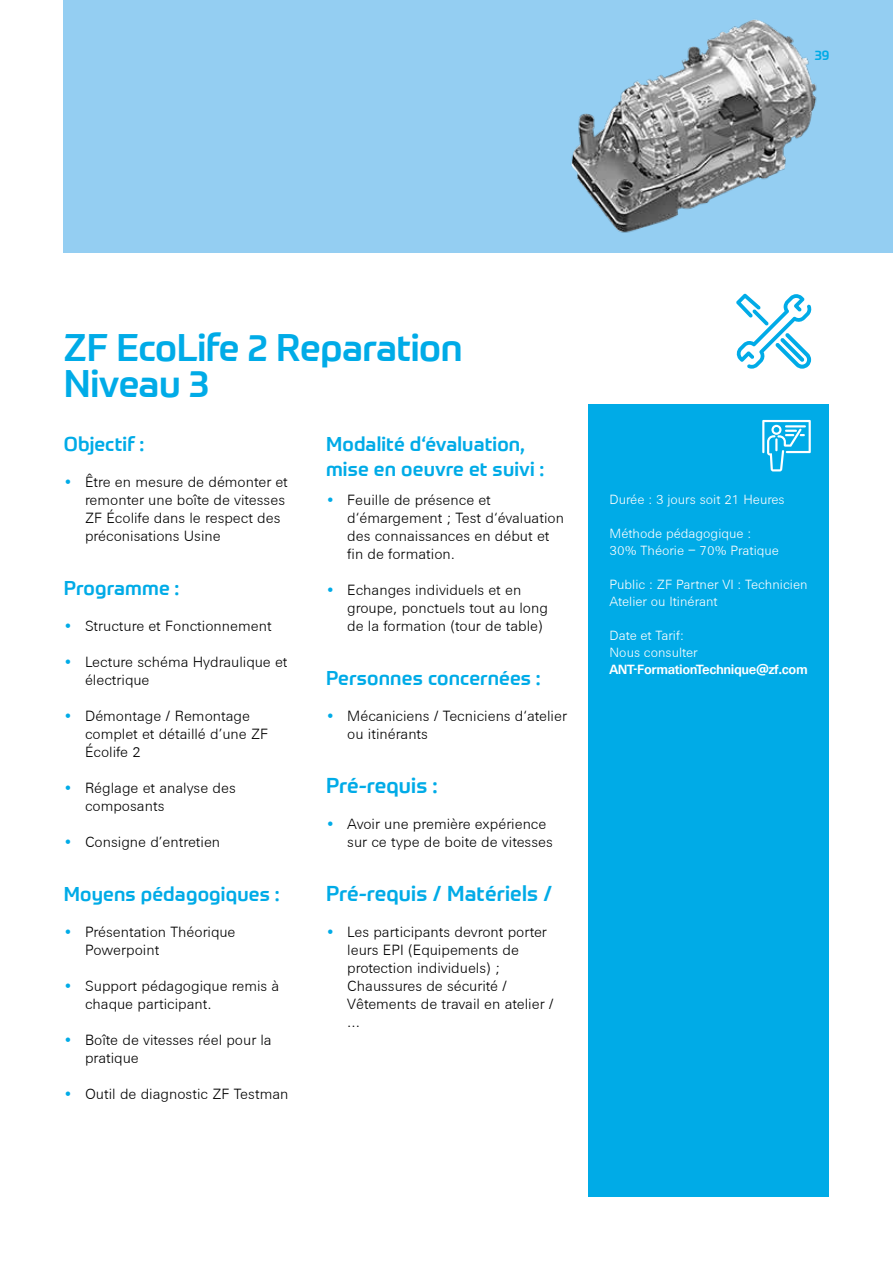
<style>
.page{position:relative;width:893px;height:1263px;background:#fff}
.page>*{position:absolute;margin:0;border:0;box-sizing:border-box;transform-origin:0 0}
.t1{font:500 37.5px/36px "ZF Prometo";letter-spacing:-.01em;color:#00abe7}
.t2{font:500 21px "ZF Prometo";letter-spacing:.01em;color:#00abe7}
.t3{font:500 19.5px/25.2px "ZF Prometo";letter-spacing:.01em;color:#00abe7}
.t4{font:300 15px/18px "ZF Sans";color:#000}
.t5{font:300 13.5px/17.1px "ZF Sans";color:#fff}
.t6{font:700 13.5px "ZF Sans";letter-spacing:-.03em;color:#fff}
.t7{font:500 13.5px "ZF Prometo";color:#00abe7}
.s1{color:#00abe7}
</style>
<div class="page">
<div style="left:588px;top:405px;width:241px;height:792px;background:#00abe7"></div>
<div style="left:64px;top:0;width:829px;height:253px;background:#94cef2"></div>
<img style="left:571px;top:19px;width:246px;height:214px">
<svg style="left:762px;top:420px;width:49px;height:51px"></svg>
<svg style="left:736px;top:294px;width:76px;height:75px"></svg>
<p class="t7" style="left:815px;top:47px;width:16px">39</p>
<h1 class="t1" style="left:64px;top:329px;width:400px">ZF EcoLife 2 Reparation<br>Niveau 3</h1>
<h3 class="t3" style="left:64px;top:431px;width:82px">Objectif :</h3>
<p class="t4" style="left:85px;top:473px;width:204px;text-indent:-21px"><span class="s1">•</span> Être en mesure de démonter et remonter une boîte de vitesses<br>ZF Écolife dans le respect des préconisations Usine</p>
<h3 class="t3" style="left:64px;top:575px;width:117px">Programme :</h3>
<p class="t4" style="left:64px;top:617px;width:210px"><span class="s1">•</span> Structure et Fonctionnement</p>
<p class="t4" style="left:85px;top:653px;width:204px;text-indent:-21px"><span class="s1">•</span> Lecture schéma Hydraulique et électrique</p>
<p class="t4" style="left:85px;top:707px;width:185px;text-indent:-21px"><span class="s1">•</span> Démontage / Remontage complet et détaillé d’une ZF<br>Écolife 2</p>
<p class="t4" style="left:85px;top:779px;width:152px;text-indent:-21px"><span class="s1">•</span> Réglage et analyse des composants</p>
<p class="t4" style="left:64px;top:833px;width:158px"><span class="s1">•</span> Consigne d’entretien</p>
<h3 class="t3" style="left:64px;top:881px;width:217px">Moyens pédagogiques :</h3>
<p class="t4" style="left:85px;top:923px;width:152px;text-indent:-21px"><span class="s1">•</span> Présentation Théorique<br>Powerpoint</p>
<p class="t4" style="left:85px;top:977px;width:196px;text-indent:-21px"><span class="s1">•</span> Support pédagogique remis à chaque participant.</p>
<p class="t4" style="left:85px;top:1031px;width:188px;text-indent:-21px"><span class="s1">•</span> Boîte de vitesses réel pour la pratique</p>
<p class="t4" style="left:64px;top:1085px;width:226px"><span class="s1">•</span> Outil de diagnostic ZF Testman</p>
<h3 class="t3" style="left:326px;top:431px;width:220px">Modalité d‘évaluation, mise en oeuvre et suivi :</h3>
<p class="t4" style="left:347px;top:491px;width:218px;text-indent:-21px"><span class="s1">•</span> Feuille de présence et d‘émargement ; Test d‘évaluation des connaissances en début et fin de formation.</p>
<p class="t4" style="left:347px;top:581px;width:202px;text-indent:-21px"><span class="s1">•</span> Echanges individuels et en groupe, ponctuels tout au long de la formation (tour de table)</p>
<h3 class="t3" style="left:326px;top:665px;width:216px">Personnes concernées :</h3>
<p class="t4" style="left:347px;top:707px;width:221px;text-indent:-21px"><span class="s1">•</span> Mécaniciens / Tecniciens d‘atelier ou itinérants</p>
<h2 class="t2" style="left:326px;top:772px;width:113px">Pré-requis :</h2>
<p class="t4" style="left:347px;top:815px;width:207px;text-indent:-21px"><span class="s1">•</span> Avoir une première expérience sur ce type de boite de vitesses</p>
<h2 class="t2" style="left:326px;top:880px;width:228px">Pré-requis / Matériels /</h2>
<p class="t4" style="left:347px;top:923px;width:208px;text-indent:-21px"><span class="s1">•</span> Les participants devront porter leurs EPI (Equipements de protection individuels) ;<br>Chaussures de sécurité /<br>Vêtements de travail en atelier / ...</p>
<p class="t5" style="left:609px;top:491px;width:177px">Durée : 3 jours soit 21 Heures</p>
<p class="t5" style="left:609px;top:525px;width:171px">Méthode pédagogique :<br>30% Théorie – 70% Pratique</p>
<p class="t5" style="left:609px;top:576px;width:200px">Public : ZF Partner VI : Technicien<br>Atelier ou Itinérant</p>
<p class="t5" style="left:609px;top:627px;width:90px">Date et Tarif:<br>Nous consulter</p>
<p class="t6" style="left:609px;top:661px;width:200px">ANT-FormationTechnique@zf.com</p>
</div>
